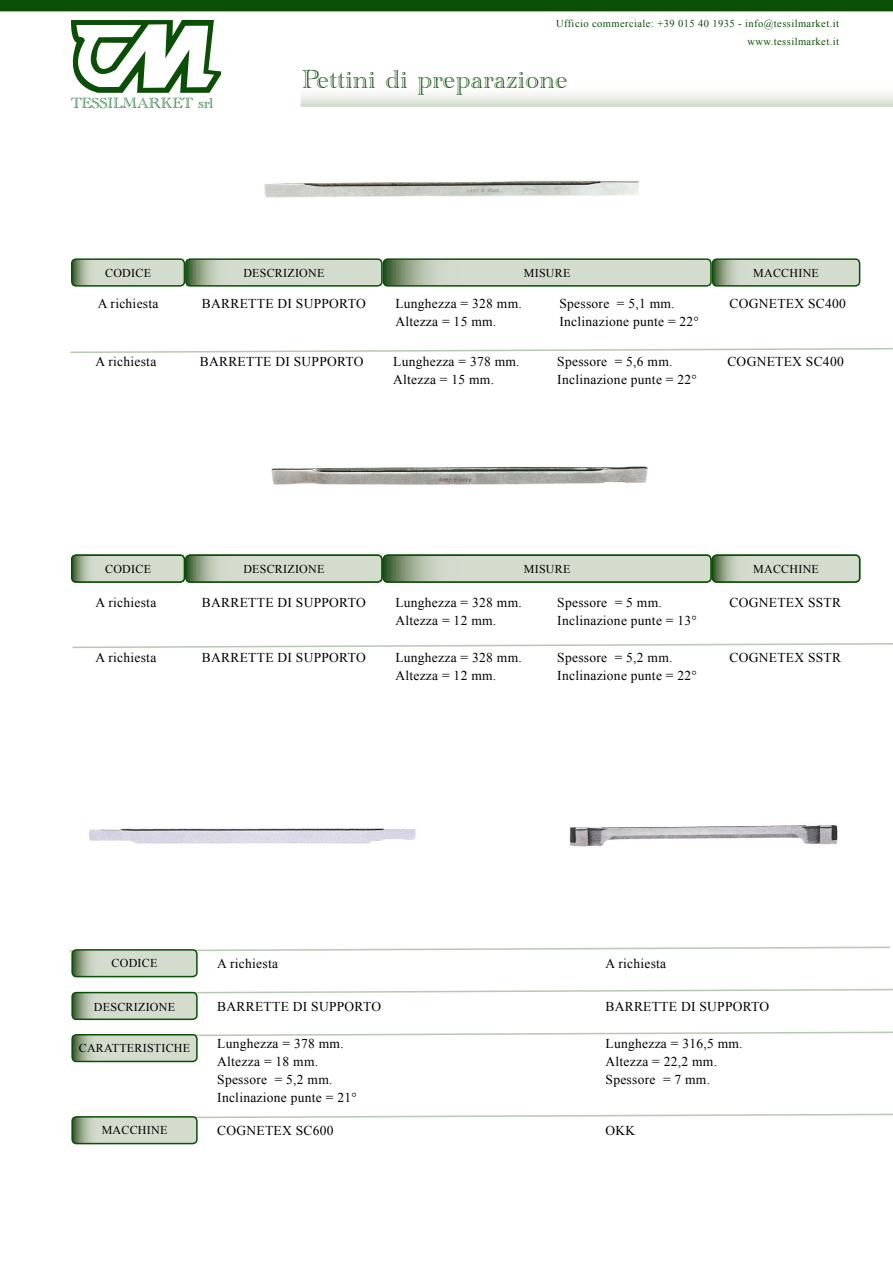
<style>
.page{position:relative;width:893px;height:1263px;background:#fff}
.page>*{position:absolute;margin:0;border:0;box-sizing:border-box;transform-origin:0 0}
.t1{font:27px "Academy Engraved Let Plain";letter-spacing:.02em;color:#0a4f05}
.t2{font:15.15px "Academy Engraved Let Plain";color:#006317}
.t3{font:13.5px/18px "Times New Roman";letter-spacing:.02em;color:#000}
.t4{font:12px "Times New Roman";letter-spacing:.02em;color:#000}
.t5{font:10.5px/17.9px "Times New Roman";letter-spacing:.04em;color:#0a4f05;text-align:right}
</style>
<div class="page">
<svg style="left:300px;top:94px;width:593px;height:13px"></svg>
<div style="left:0;top:0;width:893px;height:11px;background:#0a4f05"></div>
<svg style="left:71px;top:20px;width:150px;height:73px"></svg>
<img style="left:89px;top:828px;width:327px;height:16px">
<img style="left:569px;top:825px;width:269px;height:22px">
<img style="left:264px;top:180px;width:375px;height:18px">
<img style="left:271px;top:466px;width:377px;height:19px">
<svg style="left:72px;top:643px;width:821px;height:6px"></svg>
<svg style="left:70px;top:348px;width:823px;height:5px"></svg>
<div style="left:71px;top:258px;width:114px;height:29px;border:2px solid #0a4f05;border-radius:4px"></div>
<div style="left:185px;top:258px;width:198px;height:29px;border:2px solid #0a4f05;border-radius:4px"></div>
<div style="left:383px;top:258px;width:329px;height:29px;border:2px solid #0a4f05;border-radius:4px"></div>
<svg style="left:72px;top:259px;width:785px;height:27px"></svg>
<div style="left:712px;top:258px;width:148px;height:29px;border:2px solid #0a4f05;border-radius:4px"></div>
<svg style="left:69px;top:946px;width:821px;height:28px"></svg>
<div style="left:71px;top:949px;width:127px;height:28px;border:2px solid #0a4f05;border-radius:4px"></div>
<svg style="left:72px;top:988px;width:821px;height:29px"></svg>
<div style="left:71px;top:992px;width:127px;height:28px;border:2px solid #0a4f05;border-radius:4px"></div>
<svg style="left:74px;top:1113px;width:819px;height:28px"></svg>
<div style="left:71px;top:1116px;width:127px;height:28px;border:2px solid #0a4f05;border-radius:4px"></div>
<svg style="left:74px;top:1031px;width:819px;height:28px"></svg>
<div style="left:71px;top:1034px;width:127px;height:28px;border:2px solid #0a4f05;border-radius:4px"></div>
<div style="left:71px;top:554px;width:114px;height:29px;border:2px solid #0a4f05;border-radius:4px"></div>
<div style="left:185px;top:554px;width:198px;height:29px;border:2px solid #0a4f05;border-radius:4px"></div>
<div style="left:383px;top:554px;width:329px;height:29px;border:2px solid #0a4f05;border-radius:4px"></div>
<svg style="left:72px;top:555px;width:788px;height:27px"></svg>
<div style="left:712px;top:554px;width:148px;height:29px;border:2px solid #0a4f05;border-radius:4px"></div>
<p class="t5" style="left:556px;top:15px;width:284px">Ufficio commerciale: +39 015 40 1935 - info@tessilmarket.it www.tessilmarket.it</p>
<p class="t2" style="left:71px;top:95px;width:144px">TESSILMARKET srl</p>
<h1 class="t1" style="left:302px;top:65px;width:267px">Pettini di preparazione</h1>
<p class="t4" style="left:105px;top:265px;width:47px">CODICE</p>
<p class="t4" style="left:243px;top:265px;width:83px">DESCRIZIONE</p>
<p class="t4" style="left:524px;top:265px;width:48px">MISURE</p>
<p class="t4" style="left:753px;top:265px;width:67px">MACCHINE</p>
<p class="t3" style="left:98px;top:294px;width:62px">A richiesta</p>
<p class="t3" style="left:96px;top:352px;width:62px">A richiesta</p>
<p class="t3" style="left:202px;top:294px;width:165px">BARRETTE DI SUPPORTO</p>
<p class="t3" style="left:200px;top:352px;width:165px">BARRETTE DI SUPPORTO</p>
<p class="t3" style="left:395px;top:294px;width:128px">Lunghezza = 328 mm.<br>Altezza = 15 mm.</p>
<p class="t3" style="left:559px;top:294px;width:141px">Spessore = 5,1 mm.<br>Inclinazione punte = 22°</p>
<p class="t3" style="left:393px;top:352px;width:128px">Lunghezza = 378 mm.<br>Altezza = 15 mm.</p>
<p class="t3" style="left:557px;top:352px;width:141px">Spessore = 5,6 mm.<br>Inclinazione punte = 22°</p>
<p class="t3" style="left:729px;top:294px;width:118px">COGNETEX SC400</p>
<p class="t3" style="left:727px;top:352px;width:118px">COGNETEX SC400</p>
<p class="t4" style="left:105px;top:561px;width:47px">CODICE</p>
<p class="t4" style="left:243px;top:561px;width:83px">DESCRIZIONE</p>
<p class="t4" style="left:524px;top:561px;width:48px">MISURE</p>
<p class="t4" style="left:753px;top:561px;width:67px">MACCHINE</p>
<p class="t3" style="left:96px;top:593px;width:62px">A richiesta</p>
<p class="t3" style="left:96px;top:649px;width:62px">A richiesta</p>
<p class="t3" style="left:202px;top:593px;width:165px">BARRETTE DI SUPPORTO</p>
<p class="t3" style="left:202px;top:649px;width:165px">BARRETTE DI SUPPORTO</p>
<p class="t3" style="left:395px;top:593px;width:128px">Lunghezza = 328 mm.<br>Altezza = 12 mm.</p>
<p class="t3" style="left:557px;top:593px;width:141px">Spessore = 5 mm.<br>Inclinazione punte = 13°</p>
<p class="t3" style="left:395px;top:649px;width:128px">Lunghezza = 328 mm.<br>Altezza = 12 mm.</p>
<p class="t3" style="left:557px;top:649px;width:141px">Spessore = 5,2 mm.<br>Inclinazione punte = 22°</p>
<p class="t3" style="left:729px;top:593px;width:113px">COGNETEX SSTR</p>
<p class="t3" style="left:729px;top:649px;width:113px">COGNETEX SSTR</p>
<p class="t4" style="left:112px;top:955px;width:47px">CODICE</p>
<p class="t3" style="left:217px;top:954px;width:62px">A richiesta</p>
<p class="t3" style="left:605px;top:954px;width:62px">A richiesta</p>
<p class="t4" style="left:94px;top:998px;width:83px">DESCRIZIONE</p>
<p class="t3" style="left:217px;top:997px;width:165px">BARRETTE DI SUPPORTO</p>
<p class="t3" style="left:605px;top:997px;width:165px">BARRETTE DI SUPPORTO</p>
<p class="t4" style="left:79px;top:1040px;width:113px">CARATTERISTICHE</p>
<p class="t3" style="left:217px;top:1034px;width:141px">Lunghezza = 378 mm.<br>Altezza = 18 mm.<br>Spessore = 5,2 mm.<br>Inclinazione punte = 21°</p>
<p class="t3" style="left:606px;top:1034px;width:139px">Lunghezza = 316,5 mm.<br>Altezza = 22,2 mm.<br>Spessore = 7 mm.</p>
<p class="t4" style="left:102px;top:1122px;width:67px">MACCHINE</p>
<p class="t3" style="left:217px;top:1121px;width:118px">COGNETEX SC600</p>
<p class="t3" style="left:605px;top:1121px;width:31px">OKK</p>
</div>
